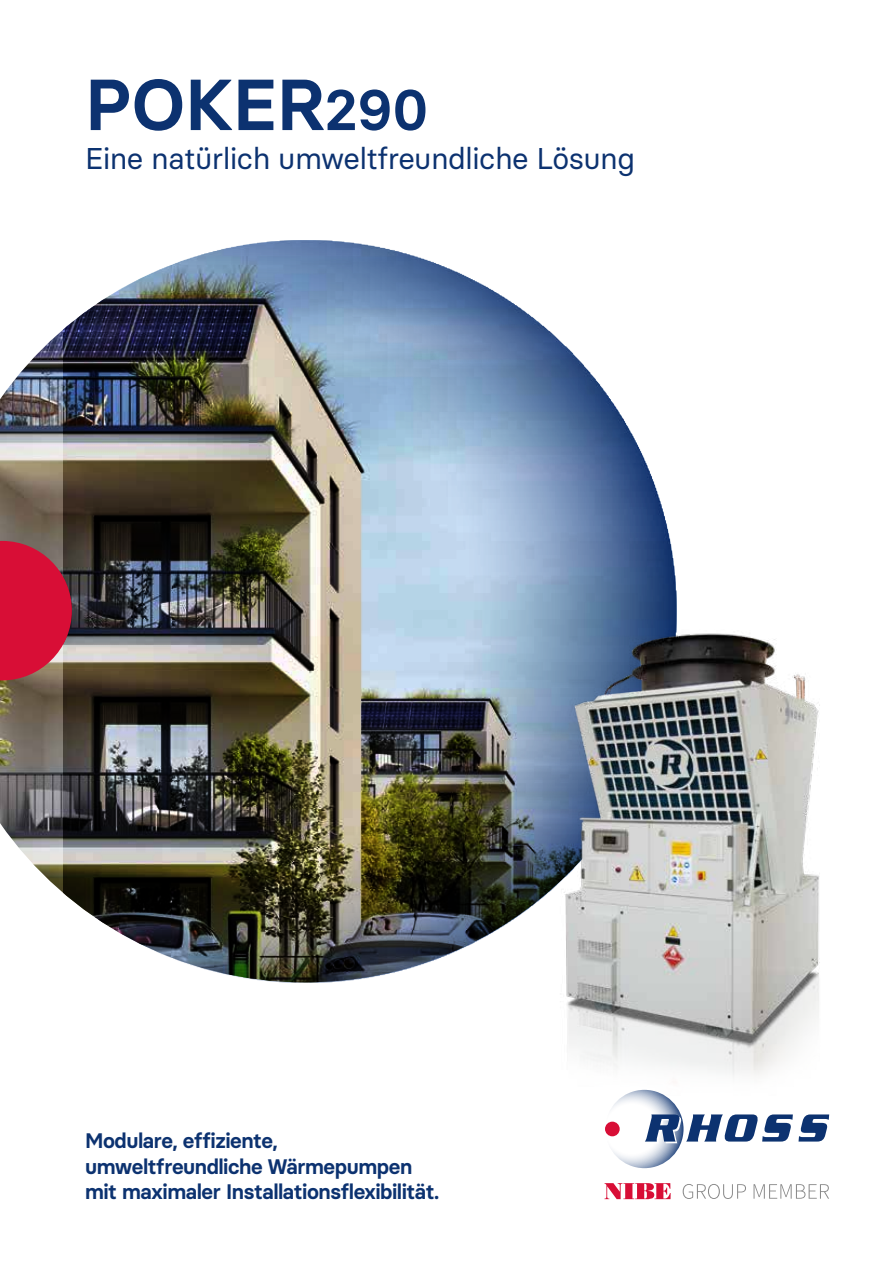
<style>
.page{position:relative;width:893px;height:1263px;background:#fff}
.page>*{position:absolute;margin:0;border:0;box-sizing:border-box;transform-origin:0 0}
.t1{font:600 72px "Basier Circle";color:#0c3270}
.t2{font:30px "Basier Circle";letter-spacing:-.02em;color:#0c3270}
.t3{font:600 21px/25.5px "Basier Circle";letter-spacing:-.02em;color:#0c3270}
.s1{font-size:57px}
</style>
<div class="page">
<svg style="left:605px;top:1107px;width:224px;height:61px"></svg>
<svg style="left:604px;top:1183px;width:67px;height:16px"></svg>
<svg style="left:683px;top:1184px;width:63px;height:15px"></svg>
<svg style="left:754px;top:1184px;width:75px;height:15px"></svg>
<img style="left:0;top:329px;width:64px;height:565px">
<img style="left:64px;top:240px;width:613px;height:743px">
<svg style="left:0;top:541px;width:72px;height:139px;background:#c5223f"></svg>
<img style="left:527px;top:612px;width:293px;height:495px">
<h1 class="t1" style="left:85px;top:60px;width:345px">POKER<span class="s1">290</span></h1>
<h2 class="t2" style="left:85px;top:140px;width:551px">Eine natürlich umweltfreundliche Lösung</h2>
<p class="t3" style="left:85px;top:1128px;width:356px">Modulare, effiziente, umweltfreundliche Wärmepumpen mit maximaler Installationsflexibilität.</p>
</div>
